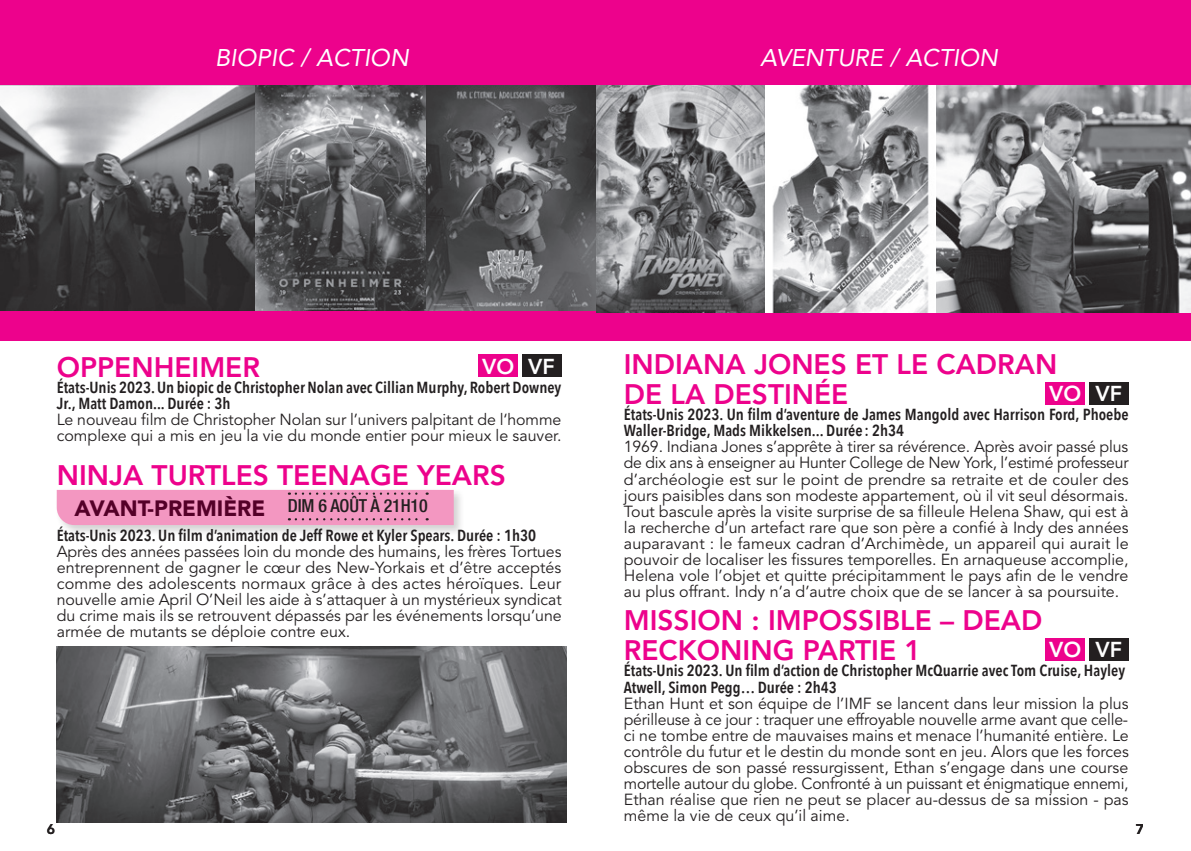
<style>
.page{position:relative;width:1191px;height:851px;background:#fff}
.page>*{position:absolute;margin:0;border:0;box-sizing:border-box;transform-origin:0 0}
.TITRE{font:800 28px/30px "Avenir LT Std";color:#ed028c}
.GENERIQUE{font:italic 24px "Avenir LT Std";color:#fff}
.t1{font:900 22px "Avenir LT Std";color:#540028}
.t2{font:800 21.4px "Avenir LT Std";color:#fff}
.t3{font:500 condensed 18px "Helvetica Neue LT Std";letter-spacing:-.01em;color:#231f20}
.SYNOP{font:16px/16px "Avenir LT Std";color:#231f20;text-align:justify}
.GENERIQUE-2{font:600 16px/16px "Avenir Next Condensed";color:#231f20}
.TITRE-2{font:600 16px/16px "Avenir Next Condensed";color:#231f20}
.t4{font:800 14px "Avenir LT Std";color:#231f20}
</style>
<div class="page">
<div style="left:1045px;top:637px;width:40px;height:23px;background:#ed028c"></div>
<div style="left:1088px;top:637px;width:40px;height:23px;background:#231f20"></div>
<div style="left:595px;top:0;width:596px;height:340px;background:#ed028c"></div>
<img style="left:935px;top:85px;width:256px;height:227px">
<img style="left:595px;top:85px;width:340px;height:227px">
<div style="left:1045px;top:381px;width:40px;height:23px;background:#ed028c"></div>
<div style="left:1088px;top:381px;width:40px;height:23px;background:#231f20"></div>
<div style="left:0;top:0;width:595px;height:340px;background:#ed028c"></div>
<img style="left:0;top:85px;width:255px;height:225px">
<img style="left:255px;top:85px;width:340px;height:225px">
<div style="left:55px;top:487px;width:410px;height:49px;background:#231f20;opacity:.2"></div>
<div style="left:57px;top:490px;width:397px;height:35px;background:#f397c1"></div>
<div style="left:478px;top:354px;width:40px;height:23px;background:#ed028c"></div>
<div style="left:521px;top:354px;width:40px;height:23px;background:#231f20"></div>
<img style="left:57px;top:646px;width:509px;height:176px">
<p class="GENERIQUE" style="left:215px;top:43px;width:195px">BIOPIC / ACTION</p>
<p class="GENERIQUE" style="left:760px;top:43px;width:239px">AVENTURE / ACTION</p>
<p class="TITRE" style="left:624px;top:350px;width:435px">INDIANA JONES ET LE CADRAN<br>DE LA DESTINÉE</p>
<p class="TITRE" style="left:57px;top:352px;width:205px">OPPENHEIMER</p>
<p class="t2" style="left:482px;top:354px;width:34px">VO</p>
<p class="t2" style="left:528px;top:354px;width:28px">VF</p>
<p class="GENERIQUE-2" style="left:57px;top:379px;width:506px">États-Unis 2023. Un biopic de Christopher Nolan avec Cillian Murphy, Robert Downey<br>Jr., Matt Damon... Durée : 3h</p>
<p class="SYNOP" style="left:57px;top:412px;width:506px">Le nouveau film de Christopher Nolan sur l’univers palpitant de l‘homme complexe qui a mis en jeu la vie du monde entier pour mieux le sauver.</p>
<p class="t2" style="left:1049px;top:381px;width:34px">VO</p>
<p class="t2" style="left:1095px;top:381px;width:28px">VF</p>
<p class="GENERIQUE-2" style="left:624px;top:406px;width:506px">États-Unis 2023. Un film d’aventure de James Mangold avec Harrison Ford, Phoebe<br>Waller-Bridge, Mads Mikkelsen... Durée : 2h34</p>
<p class="SYNOP" style="left:624px;top:439px;width:506px">1969. Indiana Jones s’apprête à tirer sa révérence. Après avoir passé plus de dix ans à enseigner au Hunter College de New York, l’estimé professeur d’archéologie est sur le point de prendre sa retraite et de couler des jours paisibles dans son modeste appartement, où il vit seul désormais.<br>Tout bascule après la visite surprise de sa filleule Helena Shaw, qui est à la recherche d’un artefact rare que son père a confié à Indy des années auparavant : le fameux cadran d’Archimède, un appareil qui aurait le pouvoir de localiser les fissures temporelles. En arnaqueuse accomplie, Helena vole l’objet et quitte précipitamment le pays afin de le vendre au plus offrant. Indy n’a d’autre choix que de se lancer à sa poursuite.</p>
<p class="TITRE" style="left:57px;top:460px;width:451px">NINJA TURTLES TEENAGE YEARS</p>
<p class="t1" style="left:75px;top:495px;width:192px">AVANT-PREMIÈRE</p>
<p class="t3" style="left:288px;top:494px;width:141px">DIM 6 AOÛT À 21H10</p>
<p class="GENERIQUE-2" style="left:57px;top:527px;width:481px">États-Unis 2023. Un film d’animation de Jeff Rowe et Kyler Spears. Durée : 1h30</p>
<p class="SYNOP" style="left:57px;top:544px;width:506px">Après des années passées loin du monde des humains, les frères Tortues entreprennent de gagner le cœur des New-Yorkais et d’être acceptés comme des adolescents normaux grâce à des actes héroïques. Leur nouvelle amie April O’Neil les aide à s’attaquer à un mystérieux syndicat du crime mais ils se retrouvent dépassés par les événements lorsqu’une armée de mutants se déploie contre eux.</p>
<p class="TITRE" style="left:624px;top:605px;width:420px">MISSION : IMPOSSIBLE – DEAD<br>RECKONING PARTIE 1</p>
<p class="t2" style="left:1049px;top:637px;width:34px">VO</p>
<p class="t2" style="left:1095px;top:637px;width:28px">VF</p>
<p class="TITRE-2" style="left:624px;top:662px;width:503px">États-Unis 2023. Un film d’action de Christopher McQuarrie avec Tom Cruise, Hayley<br>Atwell, Simon Pegg… Durée : 2h43</p>
<p class="SYNOP" style="left:624px;top:695px;width:506px">Ethan Hunt et son équipe de l’IMF se lancent dans leur mission la plus périlleuse à ce jour : traquer une effroyable nouvelle arme avant que celle&shy;ci ne tombe entre de mauvaises mains et menace l’humanité entière. Le contrôle du futur et le destin du monde sont en jeu. Alors que les forces obscures de son passé ressurgissent, Ethan s’engage dans une course mortelle autour du globe. Confronté à un puissant et énigmatique ennemi, Ethan réalise que rien ne peut se placer au-dessus de sa mission - pas même la vie de ceux qu’il aime.</p>
<p class="t4" style="left:47px;top:820px;width:10px">6</p>
<p class="t4" style="left:1135px;top:820px;width:10px">7</p>
</div>
